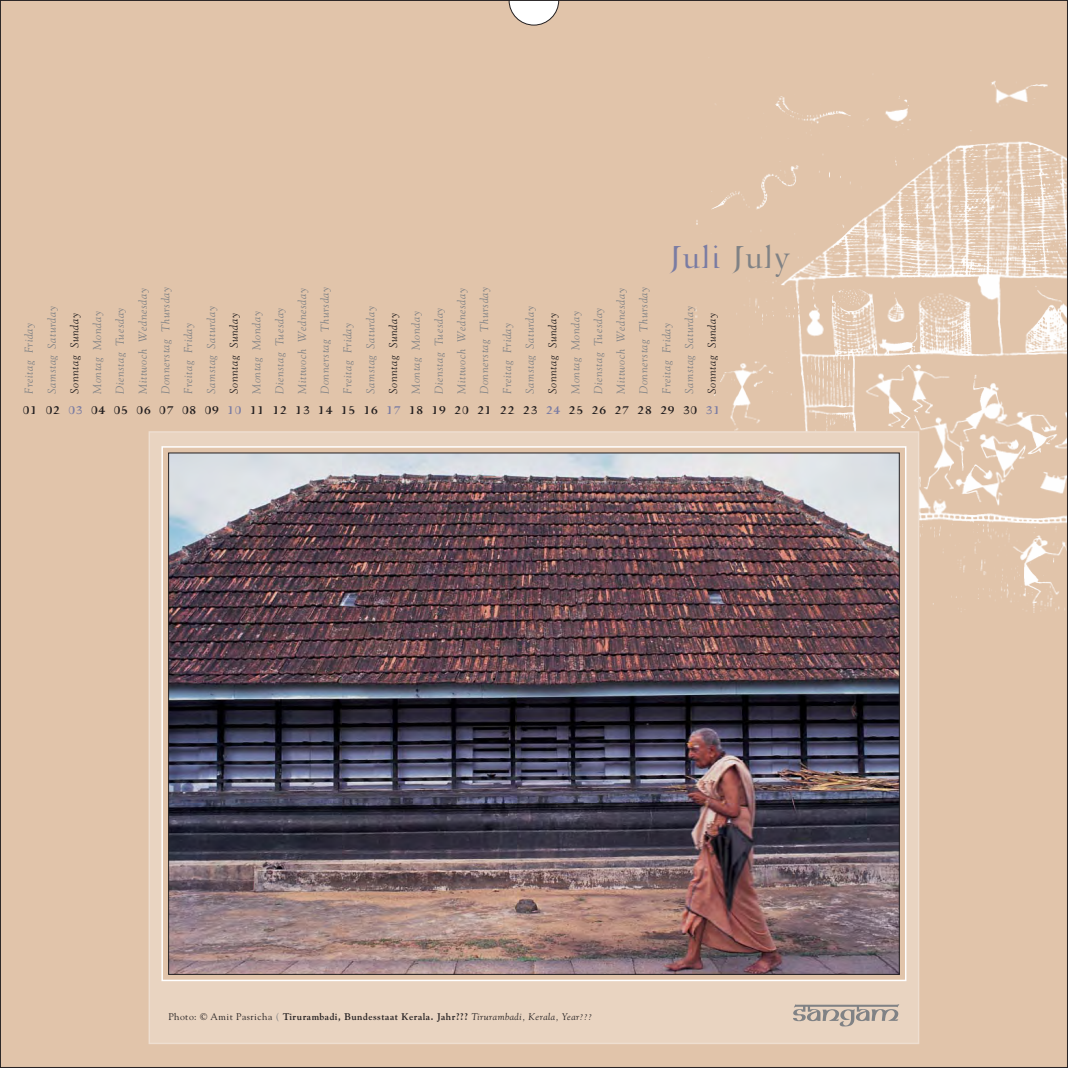
<style>
.page{position:relative;width:1068px;height:1068px;background:#fff}
.page>*{position:absolute;margin:0;border:0;box-sizing:border-box;transform-origin:0 0}
.t1{font:31.5px "AF Retrospecta Roman";letter-spacing:.05em;color:#7a7ca3}
.t2{font:11.38px/22.8px "DSV Goudy It";letter-spacing:.05em;color:#808285}
.t3{font:11.38px "DSV Goudy It";letter-spacing:.05em;color:#231f20}
.t4{font:700 11.38px "AF Retrospecta";letter-spacing:.05em;color:#231f20}
.t5{font:9.62px "DSV Goudy Bd";letter-spacing:.05em;color:#231f20}
.s1{color:#808285}
.s2{color:#7a7ca3}
.s3{font-family:"DSV Goudy Rg"}
.s4{font-family:"DSV Goudy Rg";color:#808285}
.s5{font-family:"DSV Goudy It"}
</style>
<div class="page">
<div style="left:0;top:0;width:1067px;height:1067px;background:#e1c4aa"></div>
<img style="left:695px;top:81px;width:370px;height:538px">
<svg style="left:509px;top:2px;width:50px;height:23px"></svg>
<div style="left:149px;top:431px;width:770px;height:613px;background:#e9d4c1;border:1px solid #eeded0"></div>
<svg style="left:161px;top:446px;width:745px;height:535px;fill:#e1c4aa"></svg>
<svg style="left:793px;top:1004px;width:106px;height:22px"></svg>
<img style="left:170px;top:454px;width:727px;height:518px">
<h1 class="t1" style="left:669px;top:246px;width:122px">Juli <span class="s1">July</span></h1>
<p class="t2" style="left:87px;top:394px;width:108px;rotate:-90deg">Montag Monday<br>Dienstag Tuesday<br>Mittwoch Wednesday<br>Donnerstag Thursday<br>Freitag Friday<br>Samstag Saturday</p>
<p class="t2" style="left:246px;top:394px;width:108px;rotate:-90deg">Montag Monday<br>Dienstag Tuesday<br>Mittwoch Wednesday<br>Donnerstag Thursday<br>Freitag Friday<br>Samstag Saturday</p>
<p class="t2" style="left:405px;top:394px;width:108px;rotate:-90deg">Montag Monday<br>Dienstag Tuesday<br>Mittwoch Wednesday<br>Donnerstag Thursday<br>Freitag Friday<br>Samstag Saturday</p>
<p class="t2" style="left:565px;top:394px;width:108px;rotate:-90deg">Montag Monday<br>Dienstag Tuesday<br>Mittwoch Wednesday<br>Donnerstag Thursday<br>Freitag Friday<br>Samstag Saturday</p>
<p class="t2" style="left:18px;top:394px;width:89px;rotate:-90deg">Freitag Friday<br>Samstag Saturday</p>
<p class="t3" style="left:70px;top:394px;width:82px;rotate:-90deg">Sonntag Sunday</p>
<p class="t3" style="left:707px;top:394px;width:82px;rotate:-90deg">Sonntag Sunday</p>
<p class="t4" style="left:23px;top:406px;width:698px">01 02 <span class="s2">03</span> 04 05 06 07 08 09 <span class="s2">10</span> 11 12 13 14 15 16 <span class="s2">17</span> 18 19 20 21 22 23 <span class="s2">24</span> 25 26 27 28 29 30 <span class="s2">31</span></p>
<p class="t3" style="left:229px;top:394px;width:82px;rotate:-90deg">Sonntag Sunday</p>
<p class="t3" style="left:388px;top:394px;width:82px;rotate:-90deg">Sonntag Sunday</p>
<p class="t3" style="left:547px;top:394px;width:82px;rotate:-90deg">Sonntag Sunday</p>
<p class="t5" style="left:168px;top:1013px;width:425px"><span class="s3">Photo: © Amit Pasricha</span> <span class="s4">(</span> Tirurambadi, Bundesstaat Kerala. Jahr??? <span class="s5">Tirurambadi, Kerala, Year???</span></p>
</div>
